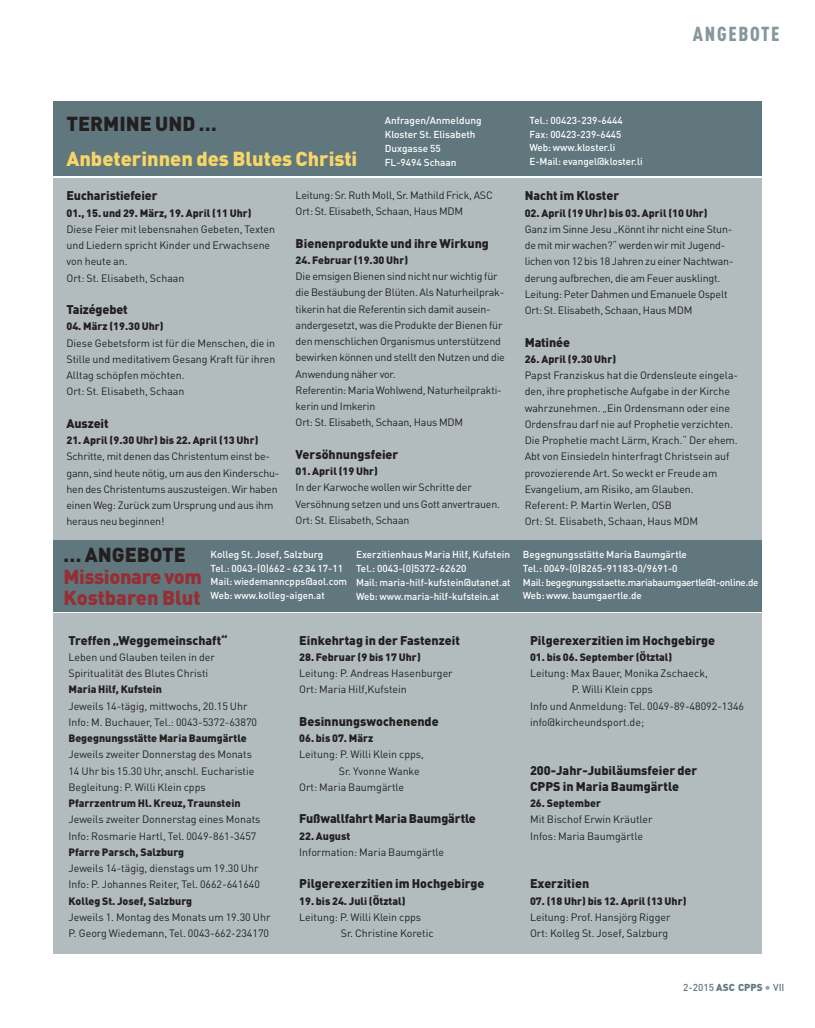
<style>
.page{position:relative;width:815px;height:1028px;background:#fff}
.page>*{position:absolute;margin:0;border:0;box-sizing:border-box;transform-origin:0 0}
.t1{font:900 20px "DIN Pro";color:#f6d669}
.t2{font:900 20px/21.2px "DIN Pro";letter-spacing:-.015em;color:#962e33}
.t3{font:900 20px "DIN Pro";color:#231f20}
.t4{font:900 20px "DIN Cond";letter-spacing:.085em;color:#86979c}
.t5{font:900 12.5px/16.2px "DIN Pro";color:#231f20}
.t6{font:10.62px/16.2px "DIN Pro";color:#231f20}
.t7{font:900 10.62px "DIN Pro";color:#231f20}
.t8{font:500 10px/13.8px "DIN Pro";color:#fff}
.t9{font:500 10px "DIN Pro";color:#60777d}
.s1{font-weight:900}
.s2{font-size:12.5px;color:#95a2a7}
</style>
<div class="page">
<div style="left:53px;top:178px;width:709px;height:374px;background:#b2bcbf"></div>
<div style="left:53px;top:102px;width:709px;height:74px;background:#60777d"></div>
<div style="left:53px;top:613px;width:709px;height:340px;background:#b2bcbf"></div>
<div style="left:53px;top:540px;width:709px;height:71px;background:#60777d"></div>
<h1 class="t3" style="left:66px;top:111px;width:152px">TERMINE UND …</h1>
<h1 class="t1" style="left:66px;top:146px;width:293px">Anbeterinnen des Blutes Christi</h1>
<p class="t8" style="left:385px;top:114px;width:98px">Anfragen/Anmeldung<br>Kloster St. Elisabeth<br>Duxgasse 55<br>FL-9494 Schaan</p>
<p class="t8" style="left:529px;top:113px;width:115px">Tel.: 00423-239-6444<br>Fax: 00423-239-6445<br>Web: www.kloster.li<br>E-Mail: evangel@kloster.li</p>
<h1 class="t4" style="left:693px;top:22px;width:88px">ANGEBOTE</h1>
<p class="t5" style="left:66px;top:187px;width:93px">Eucharistiefeier</p>
<p class="t7" style="left:66px;top:206px;width:187px">01., 15. und 29. März, 19. April (11 Uhr)</p>
<p class="t6" style="left:66px;top:221px;width:210px">Diese Feier mit lebensnahen Gebeten, Texten und Liedern spricht Kinder und Erwachsene von heute an.<br>Ort: St. Elisabeth, Schaan</p>
<p class="t5" style="left:66px;top:301px;width:63px">Taizégebet</p>
<p class="t7" style="left:66px;top:320px;width:99px">04. März (19.30 Uhr)</p>
<p class="t6" style="left:66px;top:334px;width:211px">Diese Gebetsform ist für die Menschen, die in Stille und meditativem Gesang Kraft für ihren Alltag schöpfen möchten.<br>Ort: St. Elisabeth, Schaan</p>
<p class="t5" style="left:66px;top:415px;width:44px">Auszeit</p>
<p class="t7" style="left:66px;top:434px;width:194px">21. April (9.30 Uhr) bis 22. April (13 Uhr)</p>
<p class="t6" style="left:66px;top:448px;width:215px">Schritte, mit denen das Christentum einst be&shy;gann, sind heute nötig, um aus den Kinderschu&shy;hen des Christentums auszusteigen. Wir haben einen Weg: Zurück zum Ursprung und aus ihm heraus neu beginnen!</p>
<p class="t6" style="left:296px;top:187px;width:199px">Leitung: Sr. Ruth Moll, Sr. Mathild Frick, ASC<br>Ort: St. Elisabeth, Schaan, Haus MDM</p>
<p class="t5" style="left:296px;top:234px;width:195px">Bienenprodukte und ihre Wirkung</p>
<p class="t7" style="left:296px;top:254px;width:114px">24. Februar (19.30 Uhr)</p>
<p class="t6" style="left:296px;top:268px;width:211px">Die emsigen Bienen sind nicht nur wichtig für die Bestäubung der Blüten. Als Naturheilprak&shy;tikerin hat die Referentin sich damit ausein&shy;andergesetzt, was die Produkte der Bienen für den menschlichen Organismus unterstützend bewirken können und stellt den Nutzen und die Anwendung näher vor.<br>Referentin: Maria Wohlwend, Naturheilprakti&shy;kerin und Imkerin<br>Ort: St. Elisabeth, Schaan, Haus MDM</p>
<p class="t5" style="left:296px;top:446px;width:104px">Versöhnungsfeier</p>
<p class="t7" style="left:296px;top:465px;width:84px">01. April (19 Uhr)</p>
<p class="t6" style="left:296px;top:479px;width:206px">In der Karwoche wollen wir Schritte der<br>Versöhnung setzen und uns Gott anvertrauen.<br>Ort: St. Elisabeth, Schaan</p>
<h1 class="t3" style="left:63px;top:543px;width:124px">… ANGEBOTE</h1>
<h1 class="t2" style="left:63px;top:565px;width:140px">Missionarevom<br>Kostbaren Blut</h1>
<p class="t8" style="left:211px;top:547px;width:138px">Kolleg St. Josef, Salzburg<br>Tel.: 0043-(0)662 - 62 34 17-11<br>Mail: wiedemanncpps@aol.com<br>Web: www.kolleg-aigen.at</p>
<p class="t8" style="left:356px;top:548px;width:156px">Exerzitienhaus Maria Hilf, Kufstein Tel.: 0043-(0)5372-62620<br>Mail: maria-hilf-kufstein@utanet.at Web: www.maria-hilf-kufstein.at</p>
<p class="t5" style="left:68px;top:631px;width:161px">Treffen „Weggemeinschaft“</p>
<p class="t6" style="left:68px;top:649px;width:148px">Leben und Glauben teilen in der<br>Spiritualität des Blutes Christi</p>
<p class="t7" style="left:68px;top:683px;width:95px">Maria Hilf, Kufstein</p>
<p class="t6" style="left:68px;top:697px;width:190px">Jeweils 14-tägig, mittwochs, 20.15 Uhr<br>Info: M. Buchauer, Tel.: 0043-5372-63870</p>
<p class="t7" style="left:68px;top:732px;width:180px">Begegnungsstätte Maria Baumgärtle</p>
<p class="t6" style="left:68px;top:746px;width:188px">Jeweils zweiter Donnerstag des Monats<br>14 Uhr bis 15.30 Uhr, anschl. Eucharistie<br>Begleitung: P. Willi Klein cpps</p>
<p class="t7" style="left:68px;top:797px;width:174px">Pfarrzentrum Hl. Kreuz, Traunstein</p>
<p class="t6" style="left:68px;top:811px;width:194px">Jeweils zweiter Donnerstag eines Monats<br>Info: Rosmarie Hartl, Tel. 0049-861-3457</p>
<p class="t7" style="left:68px;top:845px;width:117px">Pfarre Parsch, Salzburg</p>
<p class="t6" style="left:68px;top:860px;width:193px">Jeweils 14-tägig, dienstags um 19.30 Uhr<br>Info: P. Johannes Reiter, Tel. 0662-641640</p>
<p class="t7" style="left:68px;top:894px;width:125px">Kolleg St. Josef, Salzburg</p>
<p class="t6" style="left:68px;top:909px;width:204px">Jeweils 1. Montag des Monats um 19.30 Uhr<br>P. Georg Wiedemann, Tel. 0043-662-234170</p>
<p class="t5" style="left:299px;top:631px;width:162px">Einkehrtag in der Fastenzeit</p>
<p class="t7" style="left:299px;top:650px;width:123px">28. Februar (9 bis 17 Uhr)</p>
<p class="t6" style="left:299px;top:665px;width:155px">Leitung: P. Andreas Hasenburger<br>Ort: Maria Hilf,Kufstein</p>
<p class="t5" style="left:299px;top:713px;width:141px">Besinnungswochenende</p>
<p class="t7" style="left:299px;top:732px;width:76px">06. bis 07. März</p>
<p class="t6" style="left:299px;top:746px;width:126px">Leitung: P. Willi Klein cpps,</p>
<p class="t6" style="left:339px;top:762px;width:82px">Sr. Yvonne Wanke</p>
<p class="t6" style="left:299px;top:779px;width:106px">Ort: Maria Baumgärtle</p>
<p class="t5" style="left:299px;top:810px;width:178px">Fußwallfahrt Maria Baumgärtle</p>
<p class="t7" style="left:299px;top:829px;width:53px">22. August</p>
<p class="t6" style="left:299px;top:844px;width:146px">Information: Maria Baumgärtle</p>
<p class="t5" style="left:299px;top:875px;width:187px">Pilgerexerzitien im Hochgebirge</p>
<p class="t7" style="left:299px;top:894px;width:108px">19. bis 24. Juli (Ötztal)</p>
<p class="t6" style="left:341px;top:909px;width:94px;text-indent:-42px">Leitung: P. Willi Klein cpps<br>Sr. Christine Koretic</p>
<p class="t5" style="left:525px;top:187px;width:96px">Nacht im Kloster</p>
<p class="t7" style="left:525px;top:206px;width:185px">02. April (19 Uhr) bis 03. April (10 Uhr)</p>
<p class="t6" style="left:525px;top:221px;width:210px">Ganz im Sinne Jesu „Könnt ihr nicht eine Stun&shy;de mit mir wachen?“ werden wir mit Jugend&shy;lichen von 12 bis 18 Jahren zu einer Nachtwan&shy;derung aufbrechen, die am Feuer ausklingt.<br>Leitung: Peter Dahmen und Emanuele Ospelt Ort: St. Elisabeth, Schaan, Haus MDM</p>
<p class="t5" style="left:525px;top:333px;width:47px">Matinée</p>
<p class="t7" style="left:525px;top:353px;width:93px">26. April (9.30 Uhr)</p>
<p class="t6" style="left:525px;top:367px;width:215px">Papst Franziskus hat die Ordensleute eingela&shy;den, ihre prophetische Aufgabe in der Kirche wahrzunehmen. „Ein Ordensmann oder eine Ordensfrau darf nie auf Prophetie verzichten.<br>Die Prophetie macht Lärm, Krach.“ Der ehem.<br>Abt von Einsiedeln hinterfragt Christsein auf provozierende Art. So weckt er Freude am Evangelium, am Risiko, am Glauben.<br>Referent: P. Martin Werlen, OSB<br>Ort: St. Elisabeth, Schaan, Haus MDM</p>
<p class="t8" style="left:523px;top:547px;width:237px">Begegnungsstätte Maria Baumgärtle<br>Tel.: 0049-(0)8265-91183-0/9691-0<br>Mail: begegnungsstaette.mariabaumgaertle@t-online.de Web: www. baumgaertle.de</p>
<p class="t5" style="left:530px;top:631px;width:187px">Pilgerexerzitien im Hochgebirge</p>
<p class="t7" style="left:530px;top:650px;width:144px">01. bis 06. September (Ötztal)</p>
<p class="t6" style="left:530px;top:665px;width:179px">Leitung: Max Bauer, Monika Zschaeck,</p>
<p class="t6" style="left:572px;top:681px;width:83px">P. Willi Klein cpps</p>
<p class="t6" style="left:530px;top:697px;width:216px">Info und Anmeldung: Tel. 0049-89-48092-1346</p>
<p class="t6" style="left:530px;top:714px;width:116px">info@kircheundsport.de;</p>
<p class="t5" style="left:530px;top:761px;width:169px">200-Jahr-Jubiläumsfeier der<br>CPPS in Maria Baumgärtle</p>
<p class="t7" style="left:530px;top:797px;width:73px">26. September</p>
<p class="t6" style="left:530px;top:811px;width:124px">Mit Bischof Erwin Kräutler<br>Infos: Maria Baumgärtle</p>
<p class="t5" style="left:530px;top:875px;width:61px">Exerzitien</p>
<p class="t7" style="left:530px;top:894px;width:158px">07. (18 Uhr) bis 12. April (13 Uhr)</p>
<p class="t6" style="left:530px;top:909px;width:142px">Leitung: Prof. Hansjörg Rigger<br>Ort: Kolleg St. Josef, Salzburg</p>
<p class="t9" style="left:683px;top:982px;width:103px">2-2015 <span class="s1">ASC CPPS</span> <span class="s2">•</span> VII</p>
</div>
